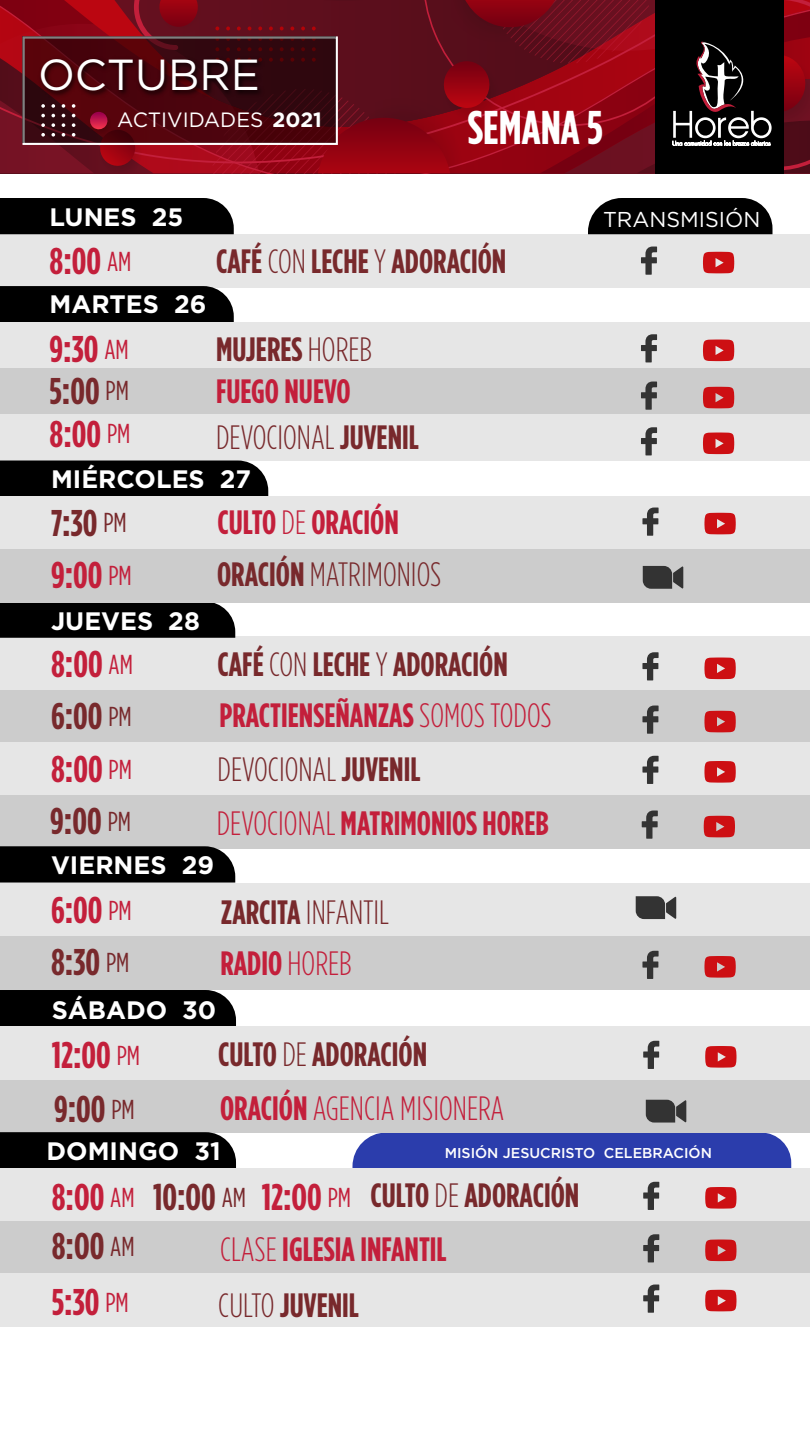
<style>
.page{position:relative;width:810px;height:1440px;background:#fff}
.page>*{position:absolute;margin:0;border:0;box-sizing:border-box;transform-origin:0 0}
.t1{font:700 47.25px "Gotham Condensed";color:#fff}
.t2{font:43.42px "Gotham";color:#fff}
.t3{font:700 37.2px/49.5px "Gotham Condensed";color:#c31f3b}
.t4{font:700 37.2px "Gotham Condensed";color:#78292c}
.t5{font:700 33.75px/54.2px "Gotham Condensed";color:#c31f3b}
.t6{font:700 33.75px "Gotham Condensed";color:#78292c}
.t7{font:300 33.75px "Gotham Condensed";color:#78292c}
.t8{font:300 33.75px "Gotham Condensed";color:#c31f3b}
.t9{font:700 25.2px "Gotham";color:#fff}
.t10{font:21.52px "Gotham";color:#fff}
.t11{font:20.7px "Gotham";color:#fff}
.t12{font:500 14.25px "Gotham";color:#fff}
.s1{font-weight:700}
.s2{font-weight:400;font-size:27.38px}
.s3{font-weight:300}
.s4{color:#78292c}
.s5{font-weight:300;color:#78292c}
.s6{font-weight:400;font-size:27.38px;color:#78292c}
.s7{color:#c31f3b}
.s8{font-weight:400;font-size:27.38px;color:#c31f3b}
</style>
<div class="page">
<div style="left:0;top:235px;width:810px;height:53px;background:#e6e6e6"></div>
<div style="left:0;top:198px;width:234px;height:36px;background:#000"></div>
<svg style="left:588px;top:198px;width:184px;height:36px;background:#101010"></svg>
<div style="left:0;top:286px;width:234px;height:36px;background:#000"></div>
<div style="left:0;top:323px;width:810px;height:46px;background:#e6e6e6"></div>
<div style="left:0;top:369px;width:810px;height:46px;background:#ccc"></div>
<div style="left:0;top:415px;width:810px;height:46px;background:#e6e6e6"></div>
<div style="left:0;top:636px;width:810px;height:54px;background:#e6e6e6"></div>
<div style="left:0;top:461px;width:268px;height:35px;background:#000"></div>
<div style="left:0;top:496px;width:810px;height:54px;background:#e6e6e6"></div>
<div style="left:0;top:690px;width:810px;height:53px;background:#ccc"></div>
<div style="left:0;top:743px;width:810px;height:53px;background:#e6e6e6"></div>
<svg style="left:0;top:602px;width:235px;height:36px;background:#0b0b0b"></svg>
<svg style="left:641px;top:247px;width:16px;height:28px"></svg>
<svg style="left:703px;top:252px;width:32px;height:21px"></svg>
<svg style="left:0;top:0;width:810px;height:174px;background:#640d19"></svg>
<svg style="left:641px;top:334px;width:16px;height:28px"></svg>
<svg style="left:703px;top:340px;width:32px;height:21px"></svg>
<svg style="left:641px;top:427px;width:16px;height:28px"></svg>
<svg style="left:703px;top:433px;width:32px;height:21px"></svg>
<svg style="left:641px;top:382px;width:16px;height:28px"></svg>
<svg style="left:703px;top:387px;width:32px;height:21px"></svg>
<svg style="left:642px;top:652px;width:17px;height:28px"></svg>
<svg style="left:704px;top:658px;width:32px;height:21px"></svg>
<svg style="left:642px;top:508px;width:17px;height:28px"></svg>
<svg style="left:704px;top:513px;width:32px;height:21px"></svg>
<svg style="left:642px;top:706px;width:17px;height:28px"></svg>
<svg style="left:704px;top:711px;width:32px;height:21px"></svg>
<svg style="left:642px;top:756px;width:17px;height:28px"></svg>
<svg style="left:704px;top:761px;width:32px;height:22px"></svg>
<div style="left:0;top:795px;width:810px;height:53px;background:#ccc"></div>
<svg style="left:642px;top:811px;width:16px;height:28px"></svg>
<svg style="left:703px;top:816px;width:32px;height:21px"></svg>
<div style="left:0;top:549px;width:810px;height:53px;background:#ccc"></div>
<svg style="left:643px;top:566px;width:40px;height:23px"></svg>
<img style="left:33px;top:49px;width:236px;height:61px">
<div style="left:352px;top:1133px;width:439px;height:35px;background:#2b3dac"></div>
<div style="left:0;top:1079px;width:810px;height:54px;background:#ccc"></div>
<div style="left:0;top:1132px;width:236px;height:36px;background:#000"></div>
<div style="left:0;top:990px;width:236px;height:36px;background:#000"></div>
<div style="left:0;top:1026px;width:810px;height:54px;background:#e6e6e6"></div>
<div style="left:0;top:1168px;width:810px;height:54px;background:#e6e6e6"></div>
<div style="left:0;top:1221px;width:810px;height:53px;background:#ccc"></div>
<div style="left:0;top:1274px;width:810px;height:53px;background:#e6e6e6"></div>
<svg style="left:0;top:846px;width:235px;height:37px;background:#090909"></svg>
<div style="left:0;top:883px;width:810px;height:54px;background:#e6e6e6"></div>
<div style="left:0;top:936px;width:810px;height:53px;background:#ccc"></div>
<svg style="left:643px;top:1041px;width:16px;height:28px"></svg>
<svg style="left:705px;top:1046px;width:32px;height:22px"></svg>
<svg style="left:643px;top:1182px;width:16px;height:28px"></svg>
<svg style="left:705px;top:1187px;width:32px;height:22px"></svg>
<svg style="left:643px;top:1234px;width:16px;height:28px"></svg>
<svg style="left:705px;top:1240px;width:32px;height:21px"></svg>
<svg style="left:643px;top:1285px;width:16px;height:28px"></svg>
<svg style="left:705px;top:1290px;width:32px;height:21px"></svg>
<svg style="left:642px;top:951px;width:17px;height:28px"></svg>
<svg style="left:704px;top:956px;width:32px;height:22px"></svg>
<svg style="left:636px;top:896px;width:40px;height:23px"></svg>
<svg style="left:646px;top:1100px;width:40px;height:23px"></svg>
<p class="t2" style="left:38px;top:47px;width:223px">OCTUBRE</p>
<p class="t11" style="left:117px;top:107px;width:206px">ACTIVIDADES <span class="s1">2021</span></p>
<h1 class="t1" style="left:468px;top:101px;width:137px">SEMANA 5</h1>
<p class="t9" style="left:50px;top:203px;width:135px">LUNES 25</p>
<p class="t10" style="left:603px;top:205px;width:159px">TRANSMISIÓN</p>
<p class="t3" style="left:50px;top:236px;width:83px">8:00 <span class="s2">AM</span></p>
<p class="t6" style="left:216px;top:243px;width:292px">CAFÉ <span class="s3">CON</span> LECHE <span class="s3">Y</span> ADORACIÓN</p>
<p class="t9" style="left:50px;top:290px;width:158px">MARTES 26</p>
<p class="t3" style="left:50px;top:324px;width:81px">9:30 <span class="s2">AM</span></p>
<p class="t6" style="left:216px;top:330px;width:158px">MUJERES <span class="s3">HOREB</span></p>
<p class="t4" style="left:50px;top:370px;width:81px">5:00 <span class="s2">PM</span></p>
<p class="t5" style="left:216px;top:363px;width:136px">FUEGO NUEVO</p>
<p class="t3" style="left:50px;top:408px;width:82px">8:00 <span class="s2">PM</span></p>
<p class="t7" style="left:216px;top:420px;width:205px">DEVOCIONAL <span class="s1">JUVENIL</span></p>
<p class="t9" style="left:51px;top:464px;width:202px">MIÉRCOLES 27</p>
<p class="t4" style="left:51px;top:502px;width:77px">7:30 <span class="s2">PM</span></p>
<p class="t5" style="left:218px;top:494px;width:183px">CULTO <span class="s3">DE</span> ORACIÓN</p>
<p class="t3" style="left:51px;top:550px;width:82px">9:00 <span class="s2">PM</span></p>
<p class="t7" style="left:217px;top:556px;width:226px"><span class="s1">ORACIÓN</span> MATRIMONIOS</p>
<p class="t9" style="left:51px;top:606px;width:150px">JUEVES 28</p>
<p class="t3" style="left:51px;top:638px;width:83px">8:00 <span class="s2">AM</span></p>
<p class="t6" style="left:218px;top:645px;width:292px">CAFÉ <span class="s3">CON</span> LECHE <span class="s3">Y</span> ADORACIÓN</p>
<p class="t4" style="left:51px;top:695px;width:82px">6:00 <span class="s2">PM</span></p>
<p class="t5" style="left:219px;top:687px;width:334px">PRACTIENSEÑANZAS <span class="s3">SOMOS TODOS</span></p>
<p class="t3" style="left:51px;top:743px;width:82px">8:00 <span class="s2">PM</span></p>
<p class="t7" style="left:218px;top:751px;width:205px">DEVOCIONAL <span class="s1">JUVENIL</span></p>
<p class="t4" style="left:50px;top:800px;width:82px">9:00 <span class="s2">PM</span></p>
<p class="t5" style="left:217px;top:795px;width:334px"><span class="s3">DEVOCIONAL</span> MATRIMONIOS HOREB</p>
<p class="t9" style="left:51px;top:850px;width:165px">VIERNES 29</p>
<p class="t3" style="left:51px;top:884px;width:82px">6:00 <span class="s2">PM</span></p>
<p class="t7" style="left:221px;top:895px;width:169px"><span class="s1">ZARCITA</span> INFANTIL</p>
<p class="t4" style="left:51px;top:941px;width:80px">8:30 <span class="s2">PM</span></p>
<p class="t5" style="left:220px;top:936px;width:133px">RADIO <span class="s3">HOREB</span></p>
<p class="t9" style="left:52px;top:995px;width:166px">SÁBADO 30</p>
<p class="t3" style="left:52px;top:1030px;width:90px">12:00 <span class="s2">PM</span></p>
<p class="t6" style="left:218px;top:1035px;width:210px">CULTO <span class="s3">DE</span> ADORACIÓN</p>
<p class="t4" style="left:54px;top:1088px;width:82px">9:00 <span class="s2">PM</span></p>
<p class="t8" style="left:220px;top:1090px;width:286px"><span class="s1">ORACIÓN</span> AGENCIA MISIONERA</p>
<p class="t9" style="left:47px;top:1137px;width:176px">DOMINGO 31</p>
<p class="t12" style="left:445px;top:1144px;width:269px">MISIÓN JESUCRISTO CELEBRACIÓN</p>
<p class="t5" style="left:220px;top:1167px;width:361px;text-indent:150px"><span class="s4">CULTO</span> <span class="s5">DE</span> <span class="s4">ADORACIÓN<br></span><span class="s3">CLASE</span> IGLESIA INFANTIL</p>
<p class="t3" style="left:52px;top:1171px;width:84px">8:O0 <span class="s2">AM<br></span><span class="s4">8:O0</span> <span class="s6">AM</span></p>
<p class="t4" style="left:153px;top:1176px;width:200px">10:O0 <span class="s2">AM</span> <span class="s7">12:O0</span> <span class="s8">PM</span></p>
<p class="t3" style="left:52px;top:1277px;width:78px">5:30 <span class="s2">PM</span></p>
<p class="t6" style="left:218px;top:1286px;width:142px"><span class="s3">CULTO</span> JUVENIL</p>
</div>
